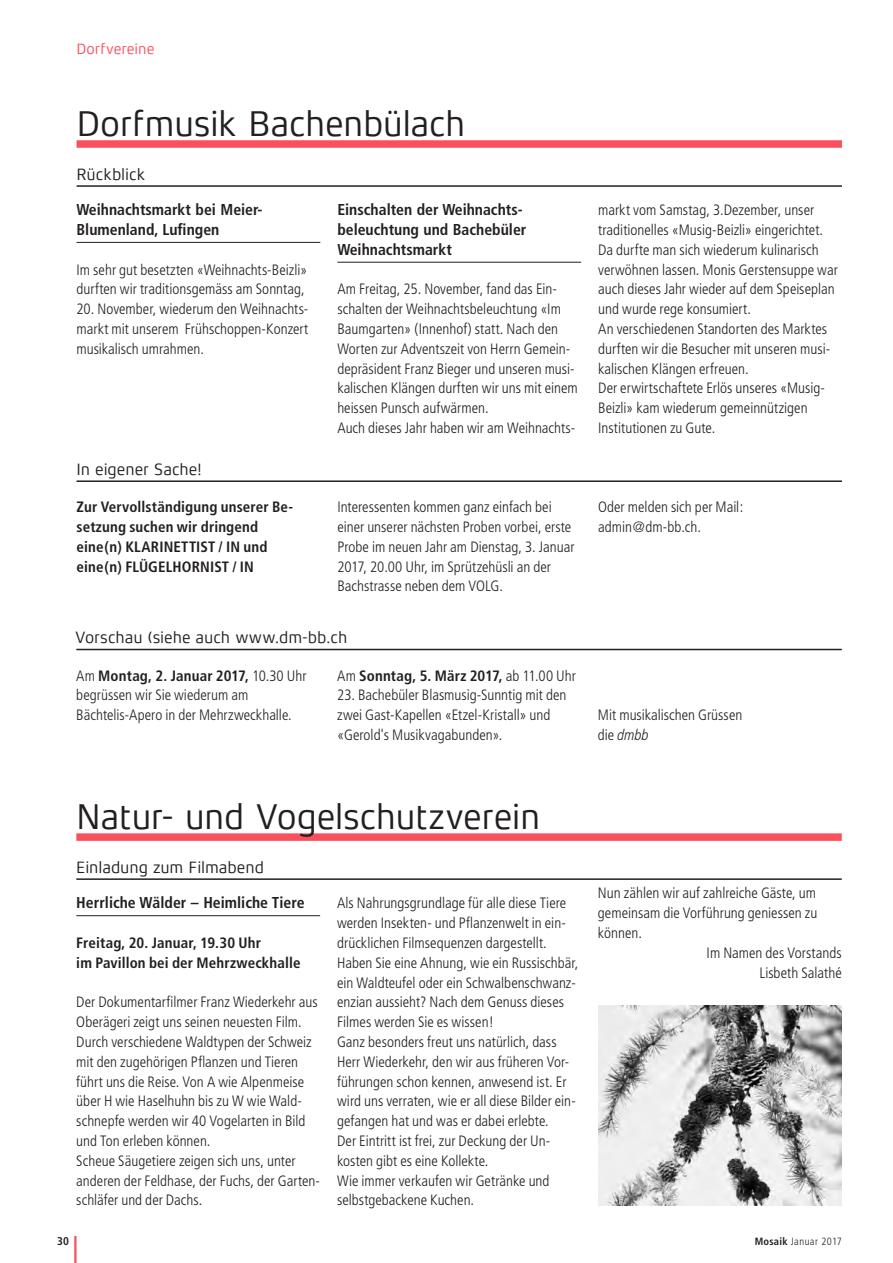
<style>
.page{position:relative;width:893px;height:1263px;background:#fff}
.page>*{position:absolute;margin:0;border:0;box-sizing:border-box;transform-origin:0 0}
.t1{font:36px "Xenois Sans Pro";letter-spacing:-.015em;color:#231f20}
.t2{font:16.5px "Xenois Sans Pro";letter-spacing:-.005em;color:#231f20}
.t3{font:700 condensed 15.75px/19.8px "Frutiger";color:#231f20}
.t4{font:300 condensed 15px/19.8px "Frutiger";color:#231f20}
.t5{font:700 condensed 15px/19.8px "Frutiger";letter-spacing:.01em;color:#231f20}
.t6{font:15px "Xenois Sans Pro";color:#fc4f5e}
.t7{font:italic 300 condensed 15px "Frutiger LT Pro";color:#231f20}
.t8{font:700 condensed 11.25px "Frutiger";color:#231f20}
.t9{font:300 condensed 10.5px "Frutiger";letter-spacing:.04em;color:#231f20}
.s1{font-weight:700}
.s2{font-weight:300}
.s3{font-family:"Frutiger";font-style:normal}
</style>
<div class="page">
<hr style="left:74px;top:1236px;width:3px;height:27px;background:#fc4f5e">
<div style="left:76px;top:833px;width:766px;height:8px;background:#fc4f5e"></div>
<hr style="left:76px;top:878px;width:766px;height:2px;background:#231f20">
<hr style="left:76px;top:915px;width:244px;height:1px;background:#231f20">
<div style="left:77px;top:140px;width:765px;height:8px;background:#fc4f5e"></div>
<hr style="left:77px;top:185px;width:765px;height:2px;background:#231f20">
<hr style="left:77px;top:242px;width:243px;height:1px;background:#231f20">
<hr style="left:337px;top:262px;width:244px;height:1px;background:#231f20">
<hr style="left:77px;top:480px;width:765px;height:2px;background:#231f20">
<hr style="left:76px;top:649px;width:766px;height:1px;background:#231f20">
<img style="left:598px;top:1006px;width:244px;height:199px">
<p class="t6" style="left:77px;top:40px;width:80px">Dorfvereine</p>
<h1 class="t1" style="left:77px;top:103px;width:391px">Dorfmusik Bachenbülach</h1>
<p class="t2" style="left:77px;top:165px;width:70px">Rückblick</p>
<p class="t3" style="left:77px;top:200px;width:187px">Weihnachtsmarkt bei Meier-<br>Blumenland, Lufingen</p>
<p class="t4" style="left:77px;top:260px;width:232px">Im sehr gut besetzten «Weihnachts-Beizli» durften wir traditionsgemäss am Sonntag,</p>
<p class="t4" style="left:77px;top:299px;width:233px;text-align:justify">20. November, wiederum den Weihnachts&shy;markt mit unserem Frühschoppen-Konzert musikalisch umrahmen.</p>
<p class="t3" style="left:337px;top:200px;width:191px">Einschalten der Weihnachts&shy;beleuchtung und Bachebüler<br>Weihnachtsmarkt</p>
<p class="t4" style="left:337px;top:280px;width:242px">Am Freitag, 25. November, fand das Ein&shy;schalten der Weihnachtsbeleuchtung «Im Baumgarten» (Innenhof) statt. Nach den Worten zur Adventszeit von Herrn Gemein&shy;depräsident Franz Bieger und unseren musi&shy;kalischen Klängen durften wir uns mit einem heissen Punsch aufwärmen.<br>Auch dieses Jahr haben wir am Weihnachts-</p>
<p class="t2" style="left:76px;top:460px;width:127px">In eigener Sache!</p>
<p class="t4" style="left:598px;top:200px;width:241px">markt vom Samstag, 3.Dezember, unser traditionelles «Musig-Beizli» eingerichtet.<br>Da durfte man sich wiederum kulinarisch verwöhnen lassen. Monis Gerstensuppe war auch dieses Jahr wieder auf dem Speiseplan und wurde rege konsumiert.<br>An verschiedenen Standorten des Marktes durften wir die Besucher mit unseren musi&shy;kalischen Klängen erfreuen.<br>Der erwirtschaftete Erlös unseres «Musig-Beizli» kam wiederum gemeinnützigen Institutionen zu Gute.</p>
<p class="t5" style="left:77px;top:497px;width:218px">Zur Vervollständigung unserer Be&shy;setzung suchen wir dringend eine(n) KLARINETTIST / IN und eine(n) FLÜGELHORNIST / IN</p>
<p class="t4" style="left:337px;top:497px;width:239px">Interessenten kommen ganz einfach bei einer unserer nächsten Proben vorbei, erste Probe im neuen Jahr am Dienstag, 3. Januar 2017, 20.00 Uhr, im Sprützehüsli an der Bachstrasse neben dem VOLG.</p>
<p class="t4" style="left:598px;top:497px;width:147px">Oder melden sich per Mail: admin@dm-bb.ch.</p>
<p class="t2" style="left:75px;top:628px;width:274px">Vorschau (siehe auch www.dm-bb.ch</p>
<p class="t4" style="left:76px;top:666px;width:232px">Am <span class="s1">Montag, 2. Januar 2017,</span> 10.30 Uhr begrüssen wir Sie wiederum am<br>Bächtelis-Apero in der Mehrzweckhalle.</p>
<p class="t5" style="left:337px;top:665px;width:240px"><span class="s2">Am</span> Sonntag, 5. März 2017, <span class="s2">ab 11.00 Uhr</span></p>
<p class="t4" style="left:337px;top:685px;width:231px">23. Bachebüler Blasmusig-Sunntig mit den zwei Gast-Kapellen «Etzel-Kristall» und «Gerold's Musikvagabunden».</p>
<p class="t4" style="left:598px;top:705px;width:146px">Mit musikalischen Grüssen</p>
<p class="t7" style="left:598px;top:726px;width:52px"><span class="s3">die</span> dmbb</p>
<h1 class="t1" style="left:76px;top:796px;width:466px">Natur- und Vogelschutzverein</h1>
<p class="t2" style="left:76px;top:858px;width:189px">Einladung zum Filmabend</p>
<p class="t3" style="left:76px;top:893px;width:230px">Herrliche Wälder – Heimliche Tiere</p>
<p class="t5" style="left:76px;top:933px;width:226px">Freitag, 20. Januar, 19.30 Uhr<br>im Pavillon bei der Mehrzweckhalle</p>
<p class="t4" style="left:76px;top:992px;width:245px">Der Dokumentarfilmer Franz Wiederkehr aus Oberägeri zeigt uns seinen neuesten Film.<br>Durch verschiedene Waldtypen der Schweiz mit den zugehörigen Pflanzen und Tieren führt uns die Reise. Von A wie Alpenmeise über H wie Haselhuhn bis zu W wie Wald&shy;schnepfe werden wir 40 Vogelarten in Bild und Ton erleben können.<br>Scheue Säugetiere zeigen sich uns, unter anderen der Feldhase, der Fuchs, der Garten&shy;schläfer und der Dachs.</p>
<p class="t4" style="left:337px;top:893px;width:243px">Als Nahrungsgrundlage für alle diese Tiere werden Insekten- und Pflanzenwelt in ein&shy;drücklichen Filmsequenzen dargestellt.<br>Haben Sie eine Ahnung, wie ein Russischbär, ein Waldteufel oder ein Schwalbenschwanz&shy;enzian aussieht? Nach dem Genuss dieses Filmes werden Sie es wissen!<br>Ganz besonders freut uns natürlich, dass Herr Wiederkehr, den wir aus früheren Vor&shy;führungen schon kennen, anwesend ist. Er wird uns verraten, wie er all diese Bilder ein&shy;gefangen hat und was er dabei erlebte.<br>Der Eintritt ist frei, zur Deckung der Un&shy;kosten gibt es eine Kollekte.<br>Wie immer verkaufen wir Getränke und selbstgebackene Kuchen.</p>
<p class="t4" style="left:598px;top:883px;width:220px">Nun zählen wir auf zahlreiche Gäste, um</p>
<p class="t4" style="left:598px;top:903px;width:221px">gemeinsam die Vorführung geniessen zu</p>
<p class="t4" style="left:598px;top:923px;width:45px">können.</p>
<p class="t4" style="left:707px;top:943px;width:137px">Im Namen des Vorstands</p>
<p class="t4" style="left:759px;top:963px;width:84px">Lisbeth Salathé</p>
<p class="t8" style="left:57px;top:1234px;width:13px">30</p>
<p class="t9" style="left:755px;top:1235px;width:89px"><span class="s1">Mosaik</span> Januar 2017</p>
</div>
